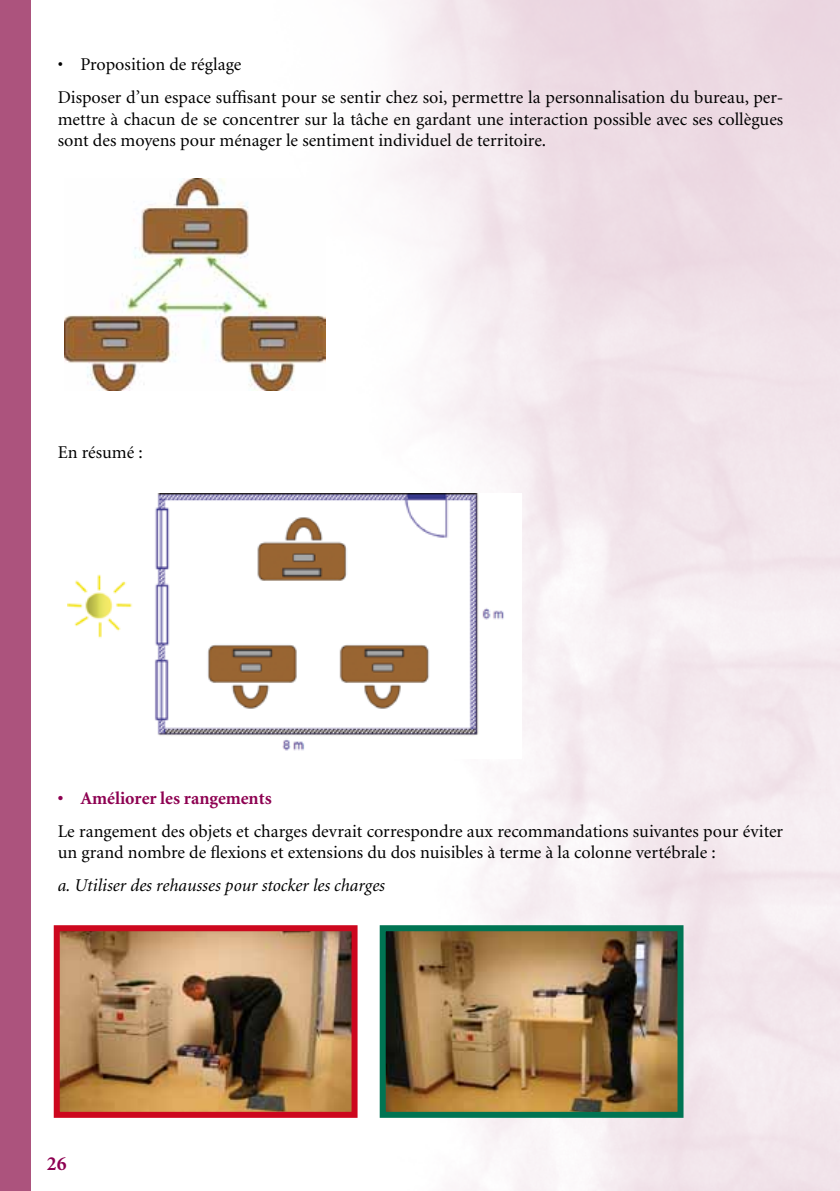
<style>
.page{position:relative;width:840px;height:1191px;background:#fff}
.page>*{position:absolute;margin:0;border:0;box-sizing:border-box;transform-origin:0 0}
.t1{font:700 20px "Minion";color:#8d0051}
.t2{font:18px/21.6px "Minion";color:#000}
.t3{font:italic 18px "Minion";color:#000}
.t4{font:700 18px "Minion";color:#8d0051}
</style>
<div class="page">
<img style="left:171px;top:0;width:668px;height:1191px">
<div style="left:0;top:0;width:31px;height:1191px;background:#ac537d"></div>
<img style="left:64px;top:178px;width:261px;height:212px">
<img style="left:68px;top:494px;width:453px;height:265px">
<img style="left:61px;top:932px;width:289px;height:178px">
<div style="left:54px;top:925px;width:303px;height:192px;border:6px solid #cd071e"></div>
<img style="left:386px;top:932px;width:290px;height:178px">
<div style="left:379px;top:925px;width:304px;height:192px;border:6px solid #007453"></div>
<p class="t2" style="left:58px;top:49px;width:726px;line-height:33px">• Proposition de réglage<br>Disposer d’un espace suffisant pour se sentir chez soi, permettre la personnalisation du bureau, per-</p>
<p class="t2" style="left:58px;top:109px;width:726px">mettre à chacun de se concentrer sur la tâche en gardant une interaction possible avec ses collègues sont des moyens pour ménager le sentiment individuel de territoire.</p>
<p class="t2" style="left:58px;top:442px;width:87px">En résumé :</p>
<p class="t4" style="left:58px;top:788px;width:215px">• Améliorer les rangements</p>
<p class="t2" style="left:58px;top:821px;width:726px">Le rangement des objets et charges devrait correspondre aux recommandations suivantes pour éviter un grand nombre de flexions et extensions du dos nuisibles à terme à la colonne vertébrale :</p>
<p class="t3" style="left:58px;top:876px;width:328px">a. Utiliser des rehausses pour stocker les charges</p>
<p class="t1" style="left:47px;top:1153px;width:21px">26</p>
</div>
